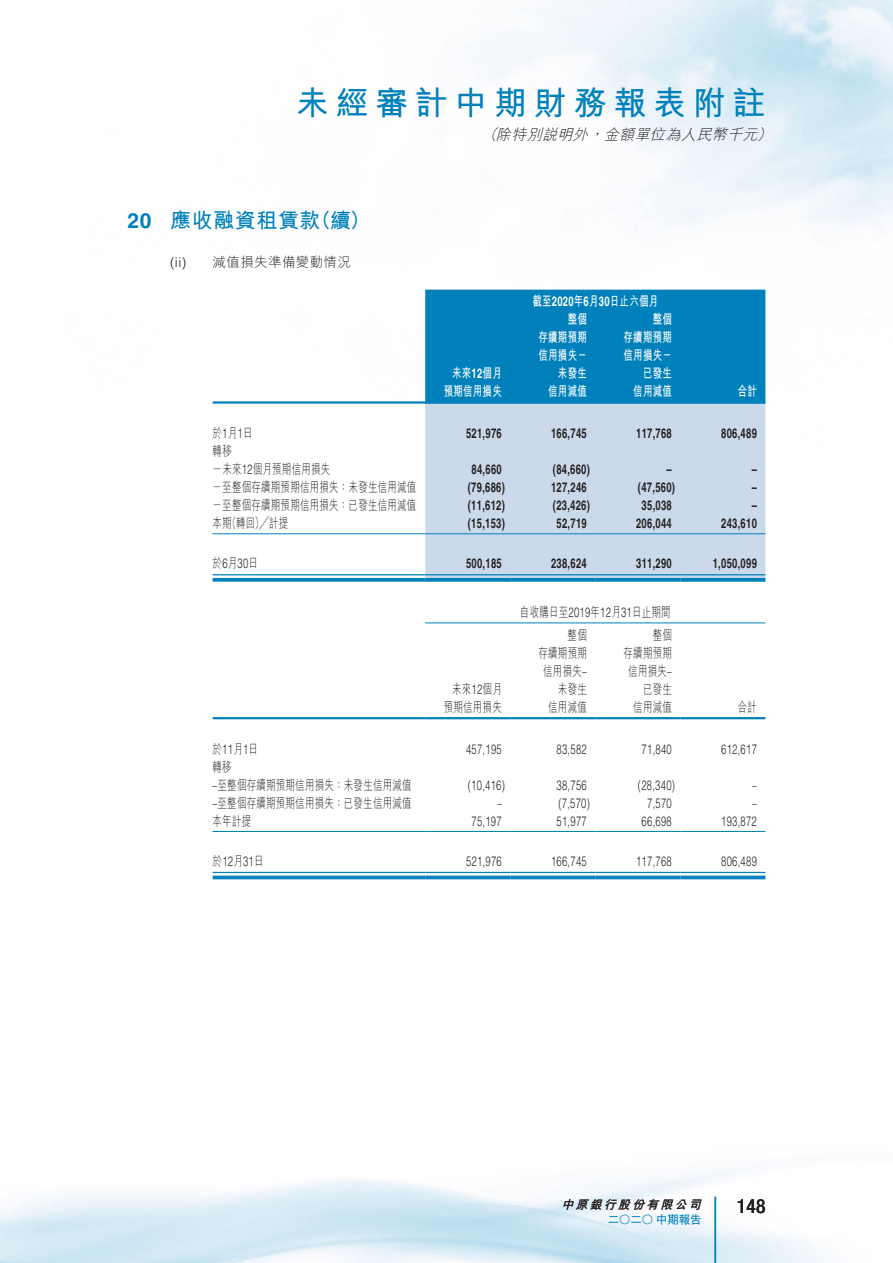
<style>
.page{position:relative;width:893px;height:1263px;background:#fff}
.page>*{position:absolute;margin:0;border:0;box-sizing:border-box;transform-origin:0 0}
.t1{font:700 33px "M Hei HK";letter-spacing:.205em;color:#0081bb}
.t2{font:700 21px "M Hei HK";letter-spacing:.03em;color:#0081bb}
.t3{font:700 21px "Helvetica LT Std";color:#0081bb}
.t4{font:500 condensed 19.5px "Helvetica Neue LT Pro";color:#231f20}
.t5{font:italic 300 15px "M Hei HK";color:#231f20}
.t6{font:300 13.5px/18px "M Hei HK";letter-spacing:.03em;color:#231f20;text-align:right;scale:.7 1}
.t7{font:700 13.5px "Helvetica LT Std";letter-spacing:.03em;color:#231f20;scale:.7 1}
.t8{font:300 13.5px "Helvetica LT Std";letter-spacing:.03em;color:#231f20;scale:.7 1}
.t9{font:700 13.5px/18px "M Hei HK";letter-spacing:.03em;color:#fff;text-align:right;scale:.7 1}
.t10{font:300 13.5px "M Hei HK";letter-spacing:.03em;color:#231f20}
.t11{font:300 13.5px "Helvetica LT Std";letter-spacing:.03em;color:#231f20}
.t12{font:italic 700 12px "M Hei HK";color:#231f20}
.t13{font:700 12px "M Hei HK";color:#0081bb}
.s1{font-family:"Helvetica LT Std"}
.s2{font-family:"M Hei HK"}
</style>
<div class="page">
<img style="left:0;top:0;width:893px;height:1263px">
<hr style="left:715px;top:1197px;width:1px;height:66px;background:#0081bb">
<div style="left:425px;top:290px;width:340px;height:111px;background:#0081bb"></div>
<div style="left:425px;top:404px;width:340px;height:174px;background:#cadaea"></div>
<hr style="left:213px;top:401px;width:212px;height:3px;background:#0081bb">
<hr style="left:425px;top:401px;width:85px;height:3px;background:#0081bb">
<hr style="left:510px;top:401px;width:85px;height:3px;background:#0081bb">
<hr style="left:595px;top:401px;width:85px;height:3px;background:#0081bb">
<hr style="left:680px;top:401px;width:85px;height:3px;background:#0081bb">
<hr style="left:213px;top:533px;width:212px;height:1px;background:#0081bb">
<hr style="left:425px;top:533px;width:85px;height:1px;background:#0081bb">
<hr style="left:510px;top:533px;width:85px;height:1px;background:#0081bb">
<hr style="left:595px;top:533px;width:85px;height:1px;background:#0081bb">
<hr style="left:680px;top:533px;width:85px;height:1px;background:#0081bb">
<hr style="left:213px;top:574px;width:212px;height:1px;background:#0081bb">
<svg style="left:213px;top:578px;width:212px;height:4px"></svg>
<hr style="left:425px;top:574px;width:85px;height:1px;background:#0081bb">
<svg style="left:425px;top:578px;width:85px;height:4px"></svg>
<hr style="left:510px;top:574px;width:85px;height:1px;background:#0081bb">
<svg style="left:510px;top:578px;width:85px;height:4px"></svg>
<hr style="left:595px;top:574px;width:85px;height:1px;background:#0081bb">
<svg style="left:595px;top:578px;width:85px;height:4px"></svg>
<hr style="left:680px;top:574px;width:85px;height:1px;background:#0081bb">
<svg style="left:680px;top:578px;width:85px;height:4px"></svg>
<hr style="left:425px;top:622px;width:340px;height:1px;background:#0081bb">
<hr style="left:213px;top:717px;width:212px;height:2px;background:#0081bb">
<hr style="left:425px;top:717px;width:85px;height:2px;background:#0081bb">
<hr style="left:510px;top:717px;width:85px;height:2px;background:#0081bb">
<hr style="left:595px;top:717px;width:85px;height:2px;background:#0081bb">
<hr style="left:680px;top:717px;width:85px;height:2px;background:#0081bb">
<hr style="left:213px;top:831px;width:212px;height:1px;background:#0081bb">
<hr style="left:425px;top:831px;width:85px;height:1px;background:#0081bb">
<hr style="left:510px;top:831px;width:85px;height:1px;background:#0081bb">
<hr style="left:595px;top:831px;width:85px;height:1px;background:#0081bb">
<hr style="left:680px;top:831px;width:85px;height:1px;background:#0081bb">
<hr style="left:213px;top:872px;width:212px;height:1px;background:#0081bb">
<svg style="left:213px;top:875px;width:212px;height:4px"></svg>
<hr style="left:425px;top:872px;width:85px;height:1px;background:#0081bb">
<svg style="left:425px;top:875px;width:85px;height:4px"></svg>
<hr style="left:510px;top:872px;width:85px;height:1px;background:#0081bb">
<svg style="left:510px;top:875px;width:85px;height:4px"></svg>
<hr style="left:595px;top:872px;width:85px;height:1px;background:#0081bb">
<svg style="left:595px;top:875px;width:85px;height:4px"></svg>
<hr style="left:680px;top:872px;width:85px;height:1px;background:#0081bb">
<svg style="left:680px;top:875px;width:85px;height:4px"></svg>
<h1 class="t1" style="left:296px;top:78px;width:471px">未經審計中期財務報表附註</h1>
<p class="t5" style="left:482px;top:127px;width:20px">（</p>
<p class="t5" style="left:756px;top:127px;width:20px">(</p>
<p class="t5" style="left:604px;top:127px;width:159px">金額單位為人民幣千元</p>
<p class="t5" style="left:496px;top:127px;width:98px">除特別說明外</p>
<p class="t5" style="left:588px;top:127px;width:20px">，</p>
<h2 class="t3" style="left:128px;top:207px;width:25px">20</h2>
<h2 class="t2" style="left:170px;top:205px;width:152px">應收融資租賃款</h2>
<h2 class="t2" style="left:310px;top:205px;width:62px">（續(</h2>
<p class="t11" style="left:170px;top:253px;width:18px">(ii)</p>
<p class="t10" style="left:213px;top:255px;width:140px">減值損失準備變動情況</p>
<p class="t6" style="left:213px;top:424px;width:59px;text-align:left">於 月<span class="s1">1</span> 日<span class="s1">1</span>轉移</p>
<p class="t6" style="left:213px;top:460px;width:170px">－未來<span class="s1">12</span>個月預期信用損失</p>
<p class="t6" style="left:213px;top:478px;width:293px">－至整個存續期預期信用損失：未發生信用減值</p>
<p class="t6" style="left:213px;top:496px;width:293px">－至整個存續期預期信用損失：已發生信用減值</p>
<p class="t6" style="left:227px;top:514px;width:89px">（轉回）╱計提</p>
<p class="t6" style="left:213px;top:514px;width:29px">本期</p>
<p class="t6" style="left:213px;top:554px;width:66px">於 月<span class="s1">6 30</span>日</p>
<p class="t6" style="left:213px;top:739px;width:66px;text-align:left">於<span class="s1">11</span>月 日<span class="s1">1</span>轉移</p>
<p class="t6" style="left:213px;top:775px;width:286px"><span class="s1">–</span>至整個存續期預期信用損失：未發生信用減值</p>
<p class="t6" style="left:213px;top:793px;width:286px"><span class="s1">–</span>至整個存續期預期信用損失：已發生信用減值</p>
<p class="t6" style="left:213px;top:811px;width:57px">本年計提</p>
<p class="t8" style="left:213px;top:853px;width:74px"><span class="s2">於</span>12<span class="s2">月</span>31<span class="s2">日</span></p>
<p class="t9" style="left:532px;top:291px;width:181px">截至<span class="s1">2020</span>年 月<span class="s1">6 30</span>日止六個月</p>
<p class="t9" style="left:444px;top:363px;width:84px">未來<span class="s1">12</span>個月預期信用損失</p>
<p class="t9" style="left:538px;top:309px;width:71px">整個<br>存續期預期信用損失－未發生<br>信用減值</p>
<p class="t9" style="left:624px;top:309px;width:71px">整個<br>存續期預期信用損失－已發生</p>
<p class="t9" style="left:633px;top:381px;width:57px">信用減值</p>
<p class="t7" style="left:466px;top:425px;width:53px">521,976</p>
<p class="t7" style="left:551px;top:425px;width:53px">166,745</p>
<p class="t7" style="left:636px;top:425px;width:53px">117,768</p>
<p class="t7" style="left:472px;top:461px;width:45px">84,660</p>
<p class="t7" style="left:553px;top:461px;width:54px">)84,660(</p>
<p class="t7" style="left:667px;top:461px;width:9px">–</p>
<p class="t7" style="left:468px;top:479px;width:54px">)79,686(</p>
<p class="t7" style="left:551px;top:479px;width:53px">127,246</p>
<p class="t7" style="left:638px;top:479px;width:54px">)47,560(</p>
<p class="t7" style="left:468px;top:497px;width:54px">)11,612(</p>
<p class="t7" style="left:553px;top:497px;width:54px">)23,426(</p>
<p class="t7" style="left:642px;top:497px;width:45px">35,038</p>
<p class="t7" style="left:468px;top:515px;width:54px">)15,153(</p>
<p class="t7" style="left:557px;top:515px;width:45px">52,719</p>
<p class="t7" style="left:636px;top:515px;width:53px">206,044</p>
<p class="t7" style="left:466px;top:555px;width:53px">500,185</p>
<p class="t7" style="left:551px;top:555px;width:53px">238,624</p>
<p class="t7" style="left:636px;top:555px;width:53px">311,290</p>
<p class="t6" style="left:520px;top:603px;width:217px">自收購日至<span class="s1">2019</span>年<span class="s1">12</span>月<span class="s1">31</span>日止期間</p>
<p class="t6" style="left:444px;top:679px;width:84px">未來<span class="s1">12</span>個月預期信用損失</p>
<p class="t6" style="left:538px;top:625px;width:71px">整個<br>存續期預期信用損失<span class="s1">–</span>未發生<br>信用減值</p>
<p class="t6" style="left:624px;top:625px;width:71px">整個<br>存續期預期信用損失<span class="s1">–</span>已發生</p>
<p class="t6" style="left:633px;top:697px;width:57px">信用減值</p>
<p class="t8" style="left:466px;top:740px;width:53px">457,195</p>
<p class="t8" style="left:557px;top:740px;width:45px">83,582</p>
<p class="t8" style="left:642px;top:740px;width:45px">71,840</p>
<p class="t8" style="left:468px;top:776px;width:54px">)10,416(</p>
<p class="t8" style="left:557px;top:776px;width:45px">38,756</p>
<p class="t8" style="left:638px;top:776px;width:54px">)28,340(</p>
<p class="t8" style="left:497px;top:794px;width:8px">–</p>
<p class="t8" style="left:558px;top:794px;width:47px">)7,570(</p>
<p class="t8" style="left:647px;top:794px;width:37px">7,570</p>
<p class="t8" style="left:471px;top:812px;width:45px">75,197</p>
<p class="t8" style="left:557px;top:812px;width:45px">51,977</p>
<p class="t8" style="left:642px;top:812px;width:45px">66,698</p>
<p class="t8" style="left:466px;top:853px;width:53px">521,976</p>
<p class="t8" style="left:551px;top:853px;width:53px">166,745</p>
<p class="t8" style="left:636px;top:853px;width:53px">117,768</p>
<p class="t9" style="left:738px;top:381px;width:29px">合計</p>
<p class="t7" style="left:721px;top:425px;width:53px">806,489</p>
<p class="t7" style="left:752px;top:461px;width:9px">–</p>
<p class="t7" style="left:752px;top:479px;width:9px">–</p>
<p class="t7" style="left:752px;top:497px;width:9px">–</p>
<p class="t7" style="left:721px;top:515px;width:53px">243,610</p>
<p class="t7" style="left:713px;top:555px;width:65px">1,050,099</p>
<p class="t6" style="left:738px;top:697px;width:29px">合計</p>
<p class="t8" style="left:721px;top:740px;width:53px">612,617</p>
<p class="t8" style="left:752px;top:776px;width:8px">–</p>
<p class="t8" style="left:752px;top:794px;width:8px">–</p>
<p class="t8" style="left:721px;top:812px;width:53px">193,872</p>
<p class="t8" style="left:721px;top:853px;width:53px">806,489</p>
<p class="t12" style="left:561px;top:1196px;width:145px">中原銀行股份有限公司</p>
<p class="t13" style="left:607px;top:1210px;width:96px">二○二○ 中期報告</p>
<h3 class="t4" style="left:737px;top:1194px;width:30px">148</h3>
</div>
